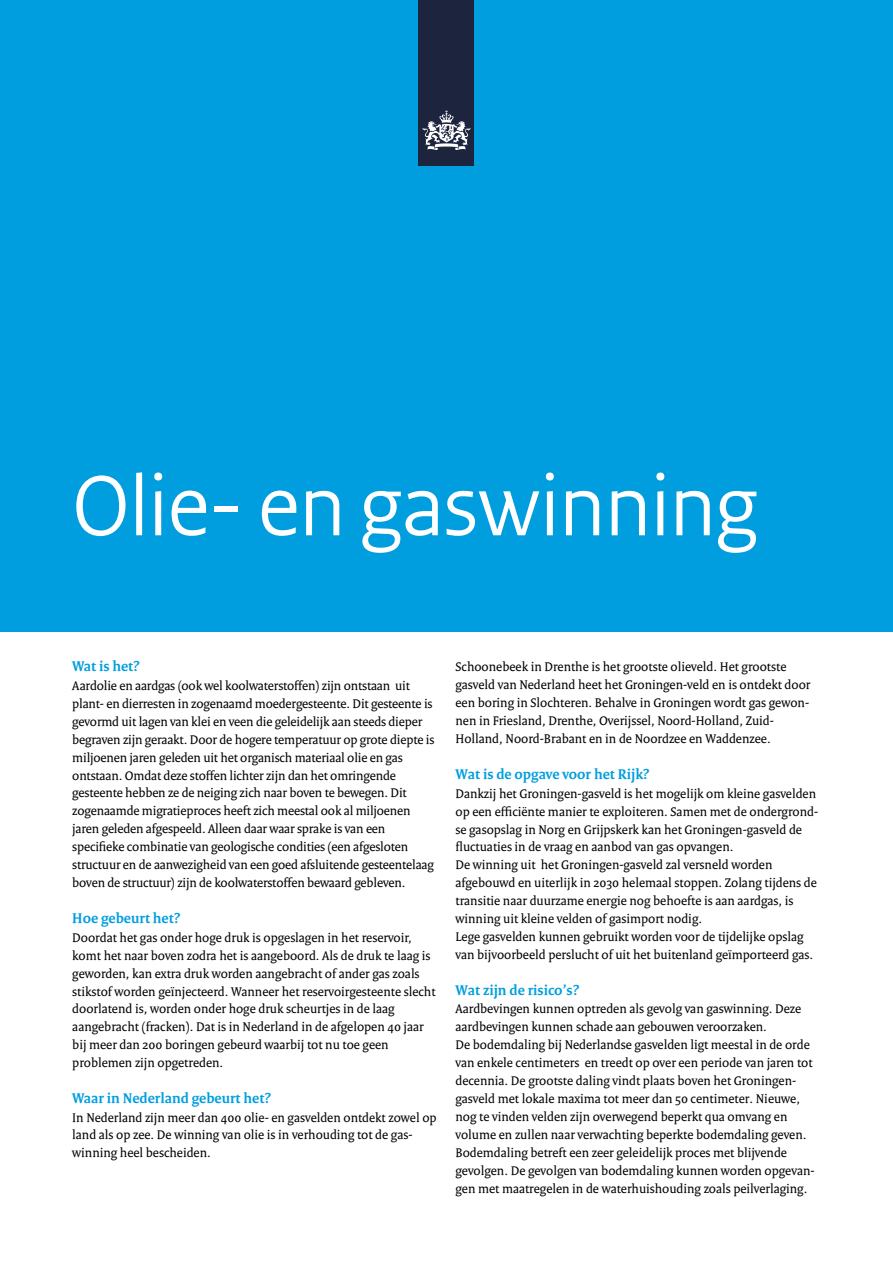
<style>
.page{position:relative;width:893px;height:1263px;background:#fff}
.page>*{position:absolute;margin:0;border:0;box-sizing:border-box;transform-origin:0 0}
.t1{font:90px "Rijksoverheid Sans Heading";color:#fff}
.t2{font:700 15px "Rijksoverheid Serif";color:#009ede}
.t3{font:13.5px/18px "Rijksoverheid Serif";color:#000}
</style>
<div class="page">
<div style="left:0;top:0;width:893px;height:631px;background:#009ede"></div>
<div style="left:419px;top:0;width:55px;height:166px;background:#1c243e"></div>
<svg style="left:423px;top:110px;width:47px;height:40px"></svg>
<h1 class="t1" style="left:72px;top:454px;width:687px">Olie- en gaswinning</h1>
<p class="t2" style="left:72px;top:657px;width:69px">Wat is het?</p>
<p class="t3" style="left:72px;top:676px;width:364px">Aardolie en aardgas (ook wel koolwaterstoffen) zijn ontstaan uit plant- en dierresten in zogenaamd moedergesteente. Dit gesteente is gevormd uit lagen van klei en veen die geleidelijk aan steeds dieper begraven zijn geraakt. Door de hogere temperatuur op grote diepte is miljoenen jaren geleden uit het organisch materiaal olie en gas ontstaan. Omdat deze stoffen lichter zijn dan het omringende gesteente hebben ze de neiging zich naar boven te bewegen. Dit zogenaamde migratieproces heeft zich meestal ook al miljoenen jaren geleden afgespeeld. Alleen daar waar sprake is van een specifieke combinatie van geologische condities (een afgesloten structuur en de aanwezigheid van een goed afsluitende gesteentelaag boven de structuur) zijn de koolwaterstoffen bewaard gebleven.</p>
<p class="t2" style="left:72px;top:909px;width:109px">Hoe gebeurt het?</p>
<p class="t3" style="left:72px;top:928px;width:365px">Doordat het gas onder hoge druk is opgeslagen in het reservoir, komt het naar boven zodra het is aangeboord. Als de druk te laag is geworden, kan extra druk worden aangebracht of ander gas zoals stikstof worden geïnjecteerd. Wanneer het reservoirgesteente slecht doorlatend is, worden onder hoge druk scheurtjes in de laag aangebracht (fracken). Dat is in Nederland in de afgelopen 40 jaar bij meer dan 200 boringen gebeurd waarbij tot nu toe geen problemen zijn opgetreden.</p>
<p class="t2" style="left:72px;top:1089px;width:200px">Waar in Nederland gebeurt het?</p>
<p class="t3" style="left:72px;top:1108px;width:366px">In Nederland zijn meer dan 400 olie- en gasvelden ontdekt zowel op land als op zee. De winning van olie is in verhouding tot de gas&shy;winning heel bescheiden.</p>
<p class="t3" style="left:455px;top:658px;width:356px">Schoonebeek in Drenthe is het grootste olieveld. Het grootste gasveld van Nederland heet het Groningen-veld en is ontdekt door een boring in Slochteren. Behalve in Groningen wordt gas gewon&shy;nen in Friesland, Drenthe, Overijssel, Noord-Holland, Zuid-Holland, Noord-Brabant en in de Noordzee en Waddenzee.</p>
<p class="t2" style="left:455px;top:765px;width:195px">Wat is de opgave voor het Rijk?</p>
<p class="t3" style="left:455px;top:784px;width:364px">Dankzij het Groningen-gasveld is het mogelijk om kleine gasvelden op een efficiënte manier te exploiteren. Samen met de ondergrond&shy;se gasopslag in Norg en Grijpskerk kan het Groningen-gasveld de fluctuaties in de vraag en aanbod van gas opvangen.<br>De winning uit het Groningen-gasveld zal versneld worden afgebouwd en uiterlijk in 2030 helemaal stoppen. Zolang tijdens de transitie naar duurzame energie nog behoefte is aan aardgas, is winning uit kleine velden of gasimport nodig.<br>Lege gasvelden kunnen gebruikt worden voor de tijdelijke opslag van bijvoorbeeld perslucht of uit het buitenland geïmporteerd gas.</p>
<p class="t2" style="left:455px;top:981px;width:125px">Wat zijn de risico’s?</p>
<p class="t3" style="left:455px;top:1000px;width:361px">Aardbevingen kunnen optreden als gevolg van gaswinning. Deze aardbevingen kunnen schade aan gebouwen veroorzaken.<br>De bodemdaling bij Nederlandse gasvelden ligt meestal in de orde van enkele centimeters en treedt op over een periode van jaren tot decennia. De grootste daling vindt plaats boven het Groningen&shy;gasveld met lokale maxima tot meer dan 50 centimeter. Nieuwe, nog te vinden velden zijn overwegend beperkt qua omvang en volume en zullen naar verwachting beperkte bodemdaling geven.<br>Bodemdaling betreft een zeer geleidelijk proces met blijvende gevolgen. De gevolgen van bodemdaling kunnen worden opgevan&shy;gen met maatregelen in de waterhuishouding zoals peilverlaging.</p>
</div>
